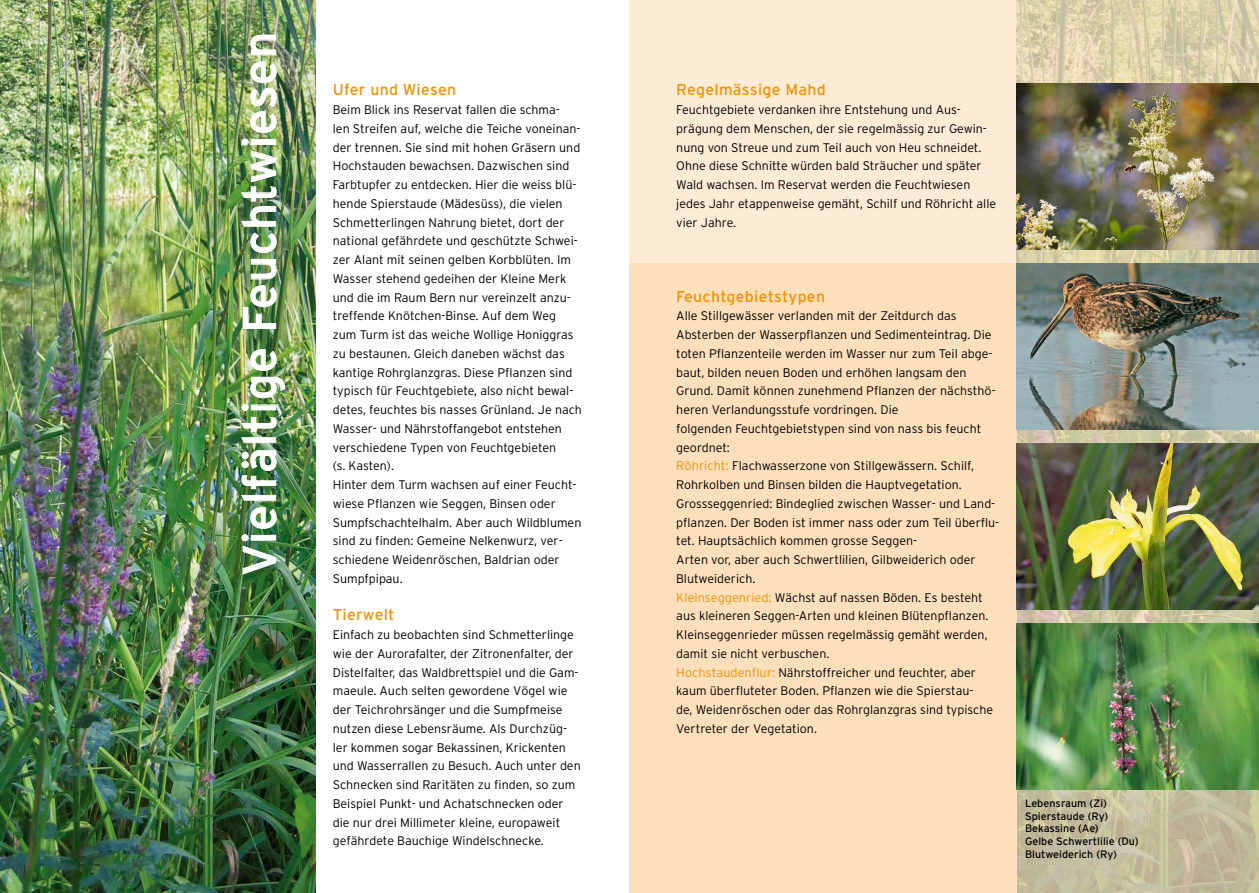
<style>
.page{position:relative;width:1259px;height:893px;background:#fff}
.page>*{position:absolute;margin:0;border:0;box-sizing:border-box;transform-origin:0 0}
.t1{font:46.5px "Interstate";letter-spacing:.02em;color:#fff}
.t2{font:15.75px "Interstate";letter-spacing:.02em;color:#f39100}
.t3{font:300 12.45px/18.8px "Interstate";color:#000}
.t4{font:10.8px/12.6px "Interstate";color:#000}
.s1{font-size:12.75px;color:#f39100}
</style>
<div class="page">
<svg style="left:629px;top:0;width:630px;height:893px;fill:#fdebd6"></svg>
<div style="left:629px;top:264px;width:387px;height:629px;background:#fddfbb"></div>
<img style="left:1016px;top:443px;width:243px;height:166px">
<img style="left:1016px;top:264px;width:243px;height:165px">
<img style="left:0;top:0;width:316px;height:893px">
<img style="left:240px;top:450px;width:37px;height:125px">
<img style="left:240px;top:349px;width:46px;height:95px">
<img style="left:240px;top:34px;width:37px;height:295px">
<img style="left:1016px;top:623px;width:243px;height:166px">
<img style="left:1016px;top:84px;width:243px;height:166px">
<h1 class="t1" style="left:233px;top:576px;width:546px;rotate:-90deg">Vielfältige Feuchtwiesen</h1>
<p class="t2" style="left:333px;top:81px;width:125px">Ufer und Wiesen</p>
<p class="t3" style="left:333px;top:100px;width:251px">Beim Blick ins Reservat fallen die schma-<br>len Streifen auf, welche die Teiche voneinan&shy;der trennen. Sie sind mit hohen Gräsern und Hochstauden bewachsen. Dazwischen sind Farbtupfer zu entdecken. Hier die weiss blü&shy;hende Spierstaude (Mädesüss), die vielen Schmetterlingen Nahrung bietet, dort der national gefährdete und geschützte Schwei&shy;zer Alant mit seinen gelben Korbblüten. Im Wasser stehend gedeihen der Kleine Merk und die im Raum Bern nur vereinzelt anzu&shy;treffende Knötchen-Binse. Auf dem Weg zum Turm ist das weiche Wollige Honiggras zu bestaunen. Gleich daneben wächst das kantige Rohrglanzgras. Diese Pflanzen sind typisch für Feuchtgebiete, also nicht bewal&shy;detes, feuchtes bis nasses Grünland. Je nach Wasser- und Nährstoffangebot entstehen verschiedene Typen von Feuchtgebieten<br>(s. Kasten).<br>Hinter dem Turm wachsen auf einer Feucht&shy;wiese Pflanzen wie Seggen, Binsen oder Sumpfschachtelhalm. Aber auch Wildblumen sind zu finden: Gemeine Nelkenwurz, ver&shy;schiedene Weidenröschen, Baldrian oder Sumpfpipau.</p>
<p class="t2" style="left:333px;top:606px;width:63px">Tierwelt</p>
<p class="t3" style="left:333px;top:625px;width:249px">Einfach zu beobachten sind Schmetterlinge wie der Aurorafalter, der Zitronenfalter, der Distelfalter, das Waldbrettspiel und die Gam&shy;maeule. Auch selten gewordene Vögel wie der Teichrohrsänger und die Sumpfmeise nutzen diese Lebensräume. Als Durchzüg&shy;ler kommen sogar Bekassinen, Krickenten und Wasserrallen zu Besuch. Auch unter den Schnecken sind Raritäten zu finden, so zum Beispiel Punkt- und Achatschnecken oder die nur drei Millimeter kleine, europaweit gefährdete Bauchige Windelschnecke.</p>
<p class="t2" style="left:676px;top:81px;width:151px">Regelmässige Mahd</p>
<p class="t3" style="left:676px;top:100px;width:321px">Feuchtgebiete verdanken ihre Entstehung und Aus&shy;prägung dem Menschen, der sie regelmässig zur Gewin&shy;nung von Streue und zum Teil auch von Heu schneidet.<br>Ohne diese Schnitte würden bald Sträucher und später Wald wachsen. Im Reservat werden die Feuchtwiesen jedes Jahr etappenweise gemäht, Schilf und Röhricht alle vier Jahre.</p>
<p class="t2" style="left:676px;top:287px;width:150px">Feuchtgebietstypen</p>
<p class="t3" style="left:676px;top:306px;width:324px">Alle Stillgewässer verlanden mit der Zeitdurch das Absterben der Wasserpflanzen und Sedimenteintrag. Die toten Pflanzenteile werden im Wasser nur zum Teil abge&shy;baut, bilden neuen Boden und erhöhen langsam den Grund. Damit können zunehmend Pflanzen der nächsthö&shy;heren Verlandungsstufe vordringen. Die<br>folgenden Feuchtgebietstypen sind von nass bis feucht geordnet:<br><span class="s1">Röhricht:</span> Flachwasserzone von Stillgewässern. Schilf, Rohrkolben und Binsen bilden die Hauptvegetation.<br>Grossseggenried: Bindeglied zwischen Wasser- und Land&shy;pflanzen. Der Boden ist immer nass oder zum Teil überflu&shy;tet. Hauptsächlich kommen grosse Seggen-<br>Arten vor, aber auch Schwertlilien, Gilbweiderich oder Blutweiderich.<br><span class="s1">Kleinseggenried:</span> Wächst auf nassen Böden. Es besteht aus kleineren Seggen-Arten und kleinen Blütenpflanzen.<br>Kleinseggenrieder müssen regelmässig gemäht werden, damit sie nicht verbuschen.<br><span class="s1">Hochstaudenflur:</span> Nährstoffreicher und feuchter, aber kaum überfluteter Boden. Pflanzen wie die Spierstau-<br>de, Weidenröschen oder das Rohrglanzgras sind typische Vertreter der Vegetation.</p>
<p class="t4" style="left:1025px;top:797px;width:115px">Lebensraum (Zi)<br>Spierstaude (Ry)<br>Bekassine (Ae)<br>Gelbe Schwertlilie (Du)<br>Blutweiderich (Ry)</p>
</div>
